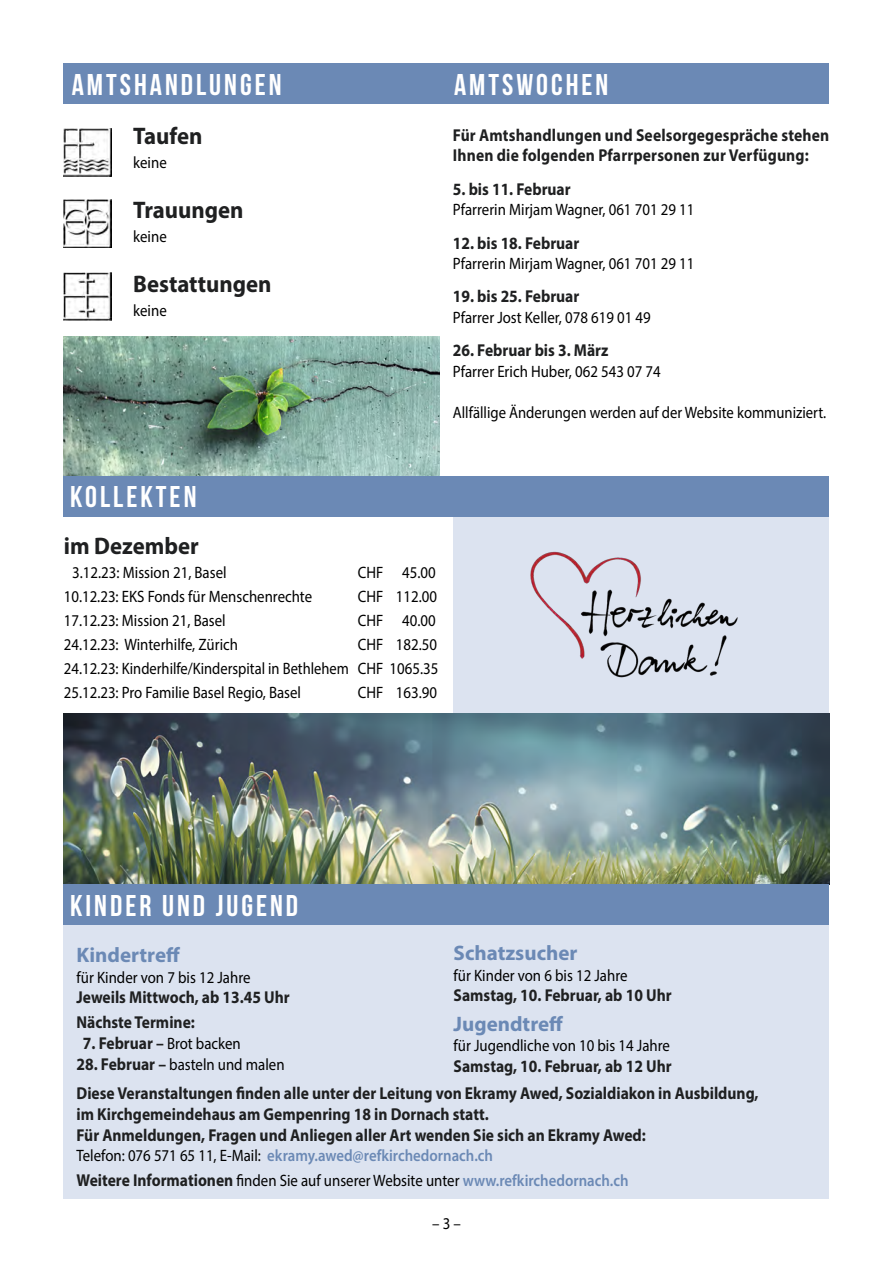
<style>
.page{position:relative;width:893px;height:1263px;background:#fff}
.page>*{position:absolute;margin:0;border:0;box-sizing:border-box;transform-origin:0 0}
.t1{font:30px "Bebas Neue";letter-spacing:.1em;color:#fff}
.t2{font:700 24px "Myriad Pro";color:#1f2021;scale:.95 1}
.t3{font:700 21px "Myriad Pro";color:#6b89b5}
.t4{font:700 17.25px/20.7px "Myriad Pro";color:#1f2021;scale:.9 1}
.t5{font:16.5px/24px "Myriad Pro";color:#000;text-align:justify;scale:.9 1}
.t6{font:16.5px "Myriad Pro";color:#000;scale:.89 1}
.s1{font-weight:600;color:#6b89b5}
.s2{font-weight:700;font-size:17.25px;color:#1f2021}
.s3{font-weight:400;font-size:16.5px;color:#000}
</style>
<div class="page">
<div style="left:64px;top:64px;width:765px;height:40px;background:#6b89b5"></div>
<img style="left:64px;top:128px;width:48px;height:48px">
<img style="left:64px;top:200px;width:48px;height:48px">
<img style="left:64px;top:272px;width:48px;height:48px">
<div style="left:454px;top:514px;width:375px;height:200px;background:#dce3f0"></div>
<img style="left:530px;top:551px;width:208px;height:127px">
<img style="left:64px;top:714px;width:765px;height:170px">
<div style="left:64px;top:916px;width:765px;height:283px;background:#dce3f0"></div>
<div style="left:64px;top:884px;width:765px;height:41px;background:#6b89b5"></div>
<img style="left:64px;top:337px;width:375px;height:139px">
<div style="left:64px;top:476px;width:765px;height:41px;background:#6b89b5"></div>
<h1 class="t1" style="left:72px;top:68px;width:211px">AMTSHANDLUNGEN</h1>
<h1 class="t1" style="left:454px;top:68px;width:156px">AMTSWOCHEN</h1>
<p class="t4" style="left:453px;top:124px;width:420px">Für Amtshandlungen und Seelsorgegespräche stehen<br>Ihnen die folgenden Pfarrpersonen zur Verfügung:</p>
<p class="t4" style="left:453px;top:178px;width:132px">5. bis 11. Februar</p>
<p class="t5" style="left:453px;top:198px;width:270px">Pfarrerin Mirjam Wagner, 061 701 29 11</p>
<p class="t4" style="left:453px;top:232px;width:142px">12. bis 18. Februar</p>
<p class="t5" style="left:453px;top:251px;width:270px">Pfarrerin Mirjam Wagner, 061 701 29 11</p>
<p class="t4" style="left:453px;top:285px;width:142px">19. bis 25. Februar</p>
<p class="t5" style="left:453px;top:305px;width:221px">Pfarrer Jost Keller, 078 619 01 49</p>
<p class="t4" style="left:453px;top:339px;width:174px">26. Februar bis 3. März</p>
<p class="t5" style="left:453px;top:359px;width:232px">Pfarrer Erich Huber, 062 543 07 74</p>
<p class="t6" style="left:453px;top:402px;width:421px">Allfällige Änderungen werden auf der Website kommuniziert.</p>
<h2 class="t2" style="left:133px;top:120px;width:74px">Taufen</h2>
<p class="t5" style="left:133px;top:150px;width:39px">keine</p>
<h2 class="t2" style="left:133px;top:195px;width:118px">Trauungen</h2>
<p class="t5" style="left:133px;top:225px;width:39px">keine</p>
<h2 class="t2" style="left:133px;top:269px;width:147px">Bestattungen</h2>
<p class="t5" style="left:133px;top:299px;width:39px">keine</p>
<h1 class="t1" style="left:70px;top:480px;width:128px">KOLLEKTEN</h1>
<h2 class="t2" style="left:64px;top:530px;width:144px">im Dezember</h2>
<p class="t5" style="left:72px;top:560px;width:173px">3.12.23: Mission 21, Basel</p>
<p class="t5" style="left:358px;top:560px;width:88px">CHF 45.00</p>
<p class="t5" style="left:64px;top:584px;width:278px">10.12.23: EKS Fonds für Menschenrechte</p>
<p class="t5" style="left:358px;top:584px;width:90px">CHF 112.00</p>
<p class="t5" style="left:64px;top:608px;width:181px">17.12.23: Mission 21, Basel</p>
<p class="t5" style="left:358px;top:608px;width:88px">CHF 40.00</p>
<p class="t5" style="left:64px;top:632px;width:195px">24.12.23: Winterhilfe, Zürich</p>
<p class="t5" style="left:64px;top:632px;width:418px;text-indent:294px">CHF 182.50<br>24.12.23: Kinderhilfe/Kinderspital in Bethlehem CHF 1065.35<br>25.12.23: Pro Familie Basel Regio, Basel</p>
<p class="t5" style="left:358px;top:680px;width:90px">CHF 163.90</p>
<h1 class="t1" style="left:70px;top:889px;width:229px">KINDER UND JUGEND</h1>
<p class="t3" style="left:454px;top:939px;width:125px">Schatzsucher</p>
<p class="t5" style="left:454px;top:963px;width:195px">für Kinder von 6 bis 12 Jahre</p>
<p class="t4" style="left:454px;top:984px;width:244px">Samstag, 10. Februar, ab 10 Uhr</p>
<p class="t3" style="left:454px;top:1010px;width:111px">Jugendtreff</p>
<p class="t5" style="left:454px;top:1033px;width:242px">für Jugendliche von 10 bis 14 Jahre</p>
<p class="t4" style="left:77px;top:1052px;width:759px;line-height:27.5px;text-indent:377px">Samstag, 10. Februar, ab 12 Uhr<br>Diese Veranstaltungen finden alle unter der Leitung von Ekramy Awed, Sozialdiakon in Ausbildung,</p>
<p class="t4" style="left:77px;top:1103px;width:634px">im Kirchgemeindehaus am Gempenring 18 in Dornach statt.<br>Für Anmeldungen, Fragen und Anliegen aller Art wenden Sie sich an Ekramy Awed:</p>
<p class="t5" style="left:77px;top:1142px;width:615px;line-height:24.9px">Telefon: 076 571 65 11, E-Mail: <span class="s1">ekramy.awed@refkirchedornach.ch<br></span><span class="s2">Weitere Informationen</span> finden Sie auf unserer Website unter <span class="s1">www.refkirchedornach.ch</span></p>
<p class="t3" style="left:77px;top:941px;width:105px">Kindertreff</p>
<p class="t5" style="left:77px;top:965px;width:195px">für Kinder von 7 bis 12 Jahre</p>
<p class="t4" style="left:77px;top:985px;width:238px;line-height:24.9px">Jeweils Mittwoch, ab 13.45 Uhr<br>Nächste Termine:</p>
<p class="t4" style="left:83px;top:1032px;width:177px">7. Februar – <span class="s3">Brot backen</span></p>
<p class="t5" style="left:77px;top:1052px;width:233px"><span class="s2">28. Februar –</span> basteln und malen</p>
<p class="t5" style="left:432px;top:1211px;width:33px">– 3 –</p>
</div>
